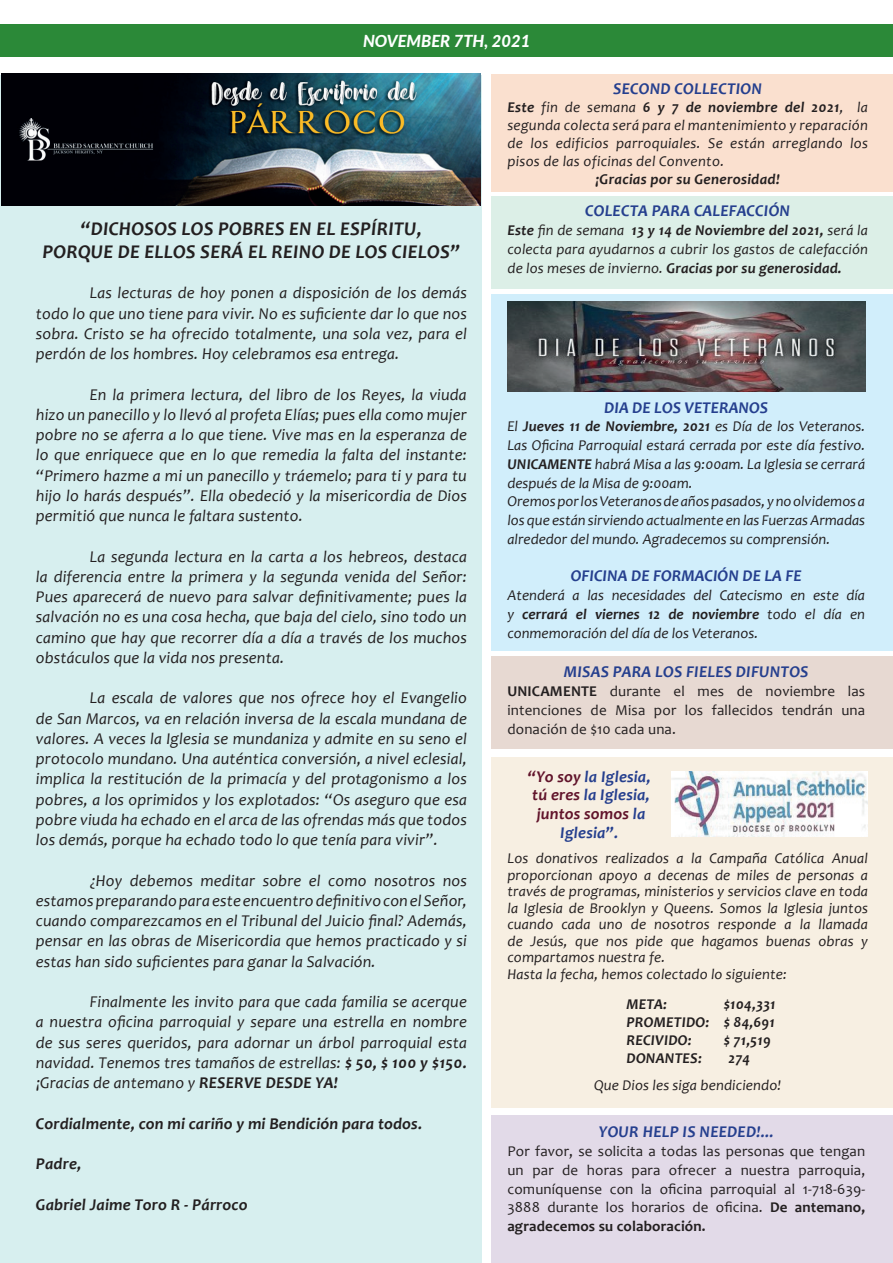
<style>
.page{position:relative;width:893px;height:1263px;background:#fff}
.page>*{position:absolute;margin:0;border:0;box-sizing:border-box;transform-origin:0 0}
.t1{font:italic 700 19.5px/22.5px "Candara";letter-spacing:.01em;color:#231f20;text-align:center}
.t2{font:italic 16.5px/20.2px "Candara";letter-spacing:.01em;color:#231f20;text-align:justify}
.t3{font:italic 700 16.5px/18.8px "Candara";letter-spacing:.01em;color:#253f8e;text-align:center}
.t4{font:italic 700 16.5px "Candara";letter-spacing:.01em;color:#231f20}
.t5{font:italic 800 16.5px "Lato";color:#fff}
.t6{font:italic 15px/18.8px "Candara";letter-spacing:.01em;color:#231f20;text-align:justify}
.t7{font:15px/18.8px "Candara";letter-spacing:.01em;color:#231f20;text-align:justify}
.t8{font:italic 700 15px/18px "Candara";letter-spacing:.01em;color:#231f20;text-align:justify}
.s1{font-weight:700}
.s2{color:#61142b}
</style>
<div class="page">
<div style="left:0;top:75px;width:482px;height:1188px;background:#d7efef"></div>
<div style="left:0;top:24px;width:893px;height:33px;background:#2b8938"></div>
<img style="left:2px;top:74px;width:478px;height:132px">
<div style="left:492px;top:1115px;width:401px;height:148px;background:#e2dae8"></div>
<div style="left:492px;top:656px;width:401px;height:93px;background:#e7d9d2"></div>
<div style="left:492px;top:74px;width:401px;height:117px;background:#fae0cf"></div>
<div style="left:492px;top:294px;width:401px;height:357px;background:#d1eefb"></div>
<div style="left:492px;top:196px;width:401px;height:93px;background:#dcefe7"></div>
<div style="left:492px;top:757px;width:401px;height:351px;background:#f7efe2"></div>
<img style="left:671px;top:771px;width:197px;height:66px">
<img style="left:507px;top:302px;width:358px;height:90px">
<p class="t5" style="left:363px;top:28px;width:169px">NOVEMBER 7TH, 2021</p>
<p class="t1" style="left:43px;top:217px;width:419px">“DICHOSOS LOS POBRES EN EL ESPÍRITU,<br>PORQUE DE ELLOS SERÁ EL REINO DE LOS CIELOS”</p>
<p class="t2" style="left:36px;top:283px;width:433px;text-indent:54px">Las lecturas de hoy ponen a disposición de los demás todo lo que uno tiene para vivir. No es suficiente dar lo que nos sobra. Cristo se ha ofrecido totalmente, una sola vez, para el perdón de los hombres. Hoy celebramos esa entrega.</p>
<p class="t2" style="left:36px;top:384px;width:433px;text-indent:54px">En la primera lectura, del libro de los Reyes, la viuda hizo un panecillo y lo llevó al profeta Elías; pues ella como mujer pobre no se aferra a lo que tiene. Vive mas en la esperanza de lo que enriquece que en lo que remedia la falta del instante: “Primero hazme a mi un panecillo y tráemelo; para ti y para tu hijo lo harás después”. Ella obedeció y la misericordia de Dios permitió que nunca le faltara sustento.</p>
<p class="t2" style="left:36px;top:546px;width:433px;text-indent:54px">La segunda lectura en la carta a los hebreos, destaca la diferencia entre la primera y la segunda venida del Señor:<br>Pues aparecerá de nuevo para salvar definitivamente; pues la salvación no es una cosa hecha, que baja del cielo, sino todo un camino que hay que recorrer día a día a través de los muchos obstáculos que la vida nos presenta.</p>
<p class="t2" style="left:36px;top:688px;width:433px;text-indent:54px">La escala de valores que nos ofrece hoy el Evangelio de San Marcos, va en relación inversa de la escala mundana de valores. A veces la Iglesia se mundaniza y admite en su seno el protocolo mundano. Una auténtica conversión, a nivel eclesial, implica la restitución de la primacía y del protagonismo a los pobres, a los oprimidos y los explotados: “Os aseguro que esa pobre viuda ha echado en el arca de las ofrendas más que todos los demás, porque ha echado todo lo que tenía para vivir”.</p>
<p class="t2" style="left:36px;top:870px;width:433px;text-indent:54px">¿Hoy debemos meditar sobre el como nosotros nos estamos preparando para este encuentro definitivo con el Señor, cuando comparezcamos en el Tribunal del Juicio final? Además, pensar en las obras de Misericordia que hemos practicado y si estas han sido suficientes para ganar la Salvación.</p>
<p class="t2" style="left:36px;top:991px;width:433px;text-indent:54px">Finalmente les invito para que cada familia se acerque a nuestra oficina parroquial y separe una estrella en nombre de sus seres queridos, para adornar un árbol parroquial esta navidad. Tenemos tres tamaños de estrellas: <span class="s1">$ 50, $ 100 y $150. </span>¡Gracias de antemano y <span class="s1">RESERVE DESDE YA!</span></p>
<p class="t4" style="left:36px;top:1113px;width:388px">Cordialmente, con mi cariño y mi Bendición para todos.</p>
<p class="t4" style="left:36px;top:1153px;width:47px">Padre,</p>
<p class="t4" style="left:36px;top:1194px;width:213px">Gabriel Jaime Toro R - Párroco</p>
<p class="t3" style="left:613px;top:79px;width:150px">SECOND COLLECTION</p>
<p class="t6" style="left:507px;top:98px;width:362px;line-height:18px"><span class="s1">Este</span> fin de semana <span class="s1">6 y 7 de noviembre del 2021</span>, la segunda colecta será para el mantenimiento y reparación de los edificios parroquiales. Se están arreglando los pisos de las oficinas del Convento.</p>
<p class="t8" style="left:596px;top:170px;width:186px">¡Gracias por su Generosidad!</p>
<p class="t3" style="left:585px;top:201px;width:207px">COLECTA PARA CALEFACCIÓN</p>
<p class="t6" style="left:507px;top:221px;width:362px"><span class="s1">Este</span> fin de semana <span class="s1">13 y 14 de Noviembre del 2021,</span> será la colecta para ayudarnos a cubrir los gastos de calefacción de los meses de invierno. <span class="s1">Gracias por su generosidad.</span></p>
<p class="t3" style="left:604px;top:398px;width:166px">DIA DE LOS VETERANOS</p>
<p class="t6" style="left:507px;top:417px;width:359px;text-align:left">El <span class="s1">Jueves 11 de Noviembre, 2021</span> es Día de los Veteranos.<br>Las Oficina Parroquial estará cerrada por este día festivo.<br><span class="s1">UNICAMENTE</span> habrá Misa a las 9:00am. La Iglesia se cerrará después de la Misa de 9:00am.<br>Oremos por los Veteranos de años pasados, y no olvidemos a los que están sirviendo actualmente en las Fuerzas Armadas alrededor del mundo. Agradecemos su comprensión.</p>
<p class="t3" style="left:571px;top:566px;width:232px">OFICINA DE FORMACIÓN DE LA FE</p>
<p class="t6" style="left:507px;top:586px;width:359px">Atenderá a las necesidades del Catecismo en este día y <span class="s1">cerrará el viernes 12 de noviembre</span> todo el día en conmemoración del día de los Veteranos.</p>
<p class="t3" style="left:564px;top:662px;width:246px">MISAS PARA LOS FIELES DIFUNTOS</p>
<p class="t7" style="left:507px;top:682px;width:359px"><span class="s1">UNICAMENTE</span> durante el mes de noviembre las intenciones de Misa por los fallecidos tendrán una donación de $10 cada una.</p>
<p class="t3" style="left:528px;top:767px;width:124px"><span class="s2">“Yo soy</span> la Iglesia, <span class="s2">tú eres</span> la Iglesia, <span class="s2">juntos somos</span> la<br>Iglesia”.</p>
<p class="t6" style="left:507px;top:850px;width:362px;line-height:16.5px;text-align:left">Los donativos realizados a la Campaña Católica Anual proporcionan apoyo a decenas de miles de personas a través de programas, ministerios y servicios clave en toda la Iglesia de Brooklyn y Queens. Somos la Iglesia juntos cuando cada uno de nosotros responde a la llamada de Jesús, que nos pide que hagamos buenas obras y compartamos nuestra fe.<br>Hasta la fecha, hemos colectado lo siguiente:</p>
<p class="t8" style="left:626px;top:995px;width:42px">META:</p>
<p class="t8" style="left:626px;top:995px;width:151px;text-indent:97px">$104,331<br>PROMETIDO: $ 84,691<br>RECIVIDO:</p>
<p class="t8" style="left:723px;top:1031px;width:49px">$ 71,519</p>
<p class="t8" style="left:626px;top:1049px;width:77px">DONANTES:</p>
<p class="t8" style="left:728px;top:1049px;width:23px">274</p>
<p class="t6" style="left:594px;top:1075px;width:189px">Que Dios les siga bendiciendo!</p>
<p class="t3" style="left:599px;top:1122px;width:176px">YOUR HELP IS NEEDED!...</p>
<p class="t7" style="left:507px;top:1142px;width:359px">Por favor, se solicita a todas las personas que tengan un par de horas para ofrecer a nuestra parroquia, comuníquense con la oficina parroquial al 1-718-639- 3888 durante los horarios de oficina. <span class="s1">De antemano, agradecemos su colaboración.</span></p>
</div>
